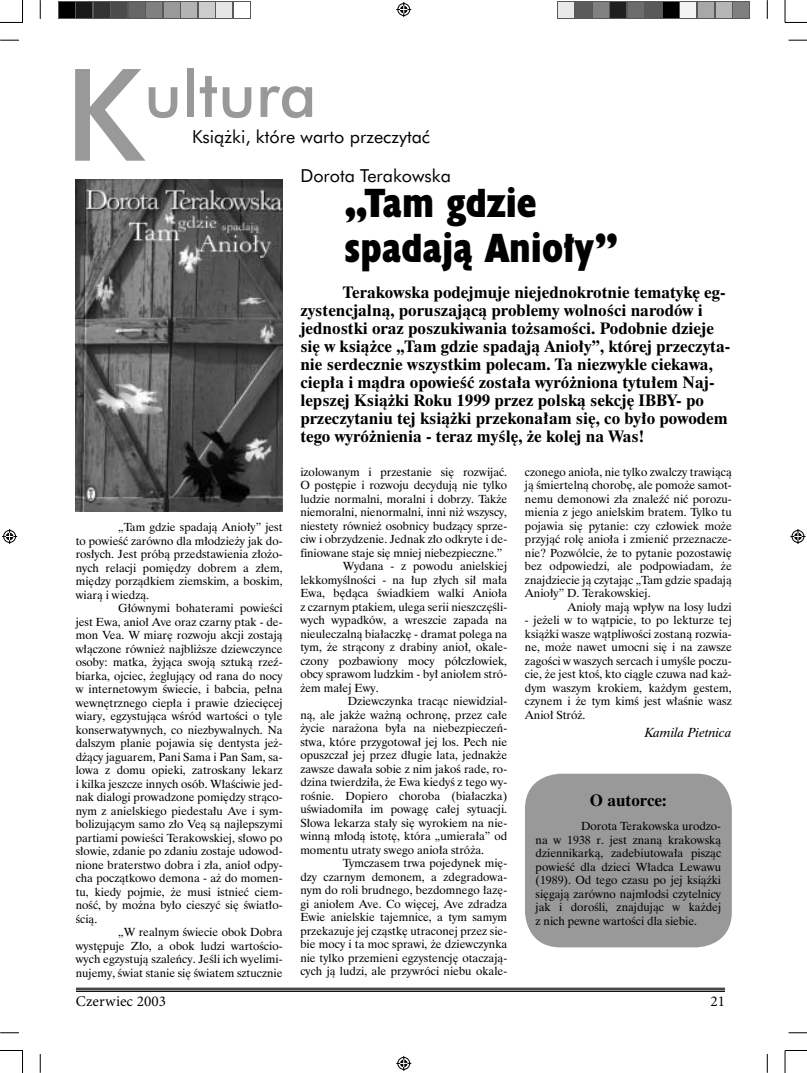
<style>
.page{position:relative;width:807px;height:1073px;background:#fff}
.page>*{position:absolute;margin:0;border:0;box-sizing:border-box;transform-origin:0 0}
.t1{font:62.5px "Futura Md PL";color:#999}
.t2{font:37.5px/45px "Humanst 521 X Bd Cn PL";color:#000}
.t3{font:17.5px "Futura Bk PL";color:#000}
.t4{font:700 15px/18px "Dutch 801 Rm PL";color:#000}
.t5{font:15px "Minion Pro";color:#000}
.t6{font:italic 12.5px "Dutch 801 Rm PL";color:#000}
.t7{font:11.25px/13.5px "Dutch 801 Rm PL";color:#000;text-align:justify}
.s1{font-size:125px}
</style>
<div class="page">
<hr style="left:76px;top:987px;width:648px;height:1px;background:#000">
<hr style="left:76px;top:989px;width:648px;height:1px;background:#000">
<hr style="left:76px;top:991px;width:648px;height:1px;background:#000">
<img style="left:76px;top:180px;width:206px;height:331px">
<div style="left:524px;top:773px;width:207px;height:174px;background:#999;border-radius:35px"></div>
<svg style="left:0;top:40px;width:19px;height:1px"></svg>
<svg style="left:788px;top:40px;width:18px;height:1px"></svg>
<svg style="left:0;top:1032px;width:19px;height:1px"></svg>
<svg style="left:788px;top:1032px;width:18px;height:1px"></svg>
<svg style="left:40px;top:0;width:1px;height:19px"></svg>
<svg style="left:40px;top:1054px;width:1px;height:18px"></svg>
<svg style="left:766px;top:0;width:1px;height:19px"></svg>
<svg style="left:766px;top:1054px;width:1px;height:18px"></svg>
<svg style="left:0;top:0;width:23px;height:23px"></svg>
<svg style="left:0;top:1050px;width:23px;height:22px"></svg>
<svg style="left:784px;top:0;width:22px;height:23px"></svg>
<svg style="left:784px;top:1050px;width:22px;height:22px"></svg>
<svg style="left:396px;top:2px;width:16px;height:15px"></svg>
<svg style="left:396px;top:1055px;width:16px;height:16px"></svg>
<svg style="left:2px;top:529px;width:16px;height:15px"></svg>
<svg style="left:790px;top:529px;width:16px;height:15px"></svg>
<svg style="left:58px;top:1px;width:192px;height:17px"></svg>
<div style="left:59px;top:2px;width:15px;height:15px;background:#000"></div>
<div style="left:76px;top:2px;width:15px;height:15px;background:#191919"></div>
<div style="left:94px;top:2px;width:15px;height:15px;background:#333"></div>
<div style="left:111px;top:2px;width:15px;height:15px;background:#4c4c4c"></div>
<div style="left:129px;top:2px;width:15px;height:15px;background:#666"></div>
<div style="left:146px;top:2px;width:15px;height:15px;background:#808080"></div>
<div style="left:164px;top:2px;width:15px;height:15px;background:#999"></div>
<div style="left:181px;top:2px;width:15px;height:15px;background:#b3b3b3"></div>
<div style="left:199px;top:2px;width:15px;height:15px;background:#ccc"></div>
<div style="left:216px;top:2px;width:15px;height:15px;background:#e6e6e6"></div>
<div style="left:234px;top:2px;width:15px;height:15px;background:#fff"></div>
<svg style="left:557px;top:1px;width:192px;height:17px"></svg>
<div style="left:558px;top:2px;width:15px;height:15px;background:#e9e9e9"></div>
<div style="left:575px;top:2px;width:15px;height:15px;background:#5b5b5b"></div>
<div style="left:593px;top:2px;width:15px;height:15px;background:#818181"></div>
<div style="left:610px;top:2px;width:15px;height:15px;background:#1f1f1f"></div>
<div style="left:628px;top:2px;width:15px;height:15px;background:#6c6c6c"></div>
<div style="left:645px;top:2px;width:15px;height:15px;background:#595959"></div>
<div style="left:663px;top:2px;width:15px;height:15px;background:#000"></div>
<div style="left:680px;top:2px;width:15px;height:15px;background:#f4f4f4"></div>
<div style="left:698px;top:2px;width:15px;height:15px;background:#a8a8a8"></div>
<div style="left:715px;top:2px;width:15px;height:15px;background:#b6b6b6"></div>
<div style="left:733px;top:2px;width:15px;height:15px;background:#7f7f7f"></div>
<h1 class="t1" style="left:65px;top:70px;width:253px"><span class="s1">K</span>ultura</h1>
<h3 class="t3" style="left:192px;top:128px;width:239px">Książki, które warto przeczytać</h3>
<h3 class="t3" style="left:300px;top:167px;width:152px">Dorota Terakowska</h3>
<h2 class="t2" style="left:344px;top:185px;width:276px">„Tam gdzie spadają Anioły”</h2>
<p class="t7" style="left:76px;top:521px;width:208px;text-indent:43px">„Tam gdzie spadają Anioły” jest to powieść zarówno dla młodzieży jak do&shy;rosłych. Jest próbą przedstawienia złożo&shy;nych relacji pomiędzy dobrem a złem, między porządkiem ziemskim, a boskim, wiarą i wiedzą.</p>
<p class="t7" style="left:76px;top:602px;width:208px;text-indent:43px">Głównymi bohaterami powieści jest Ewa, anioł Ave oraz czarny ptak - de&shy;mon Vea. W miarę rozwoju akcji zostają włączone również najbliższe dziewczynce osoby: matka, żyjąca swoją sztuką rzeź&shy;biarka, ojciec, żeglujący od rana do nocy w internetowym świecie, i babcia, pełna wewnętrznego ciepła i prawie dziecięcej wiary, egzystująca wśród wartości o tyle konserwatywnych, co niezbywalnych. Na dalszym planie pojawia się dentysta jeż&shy;dżący jaguarem, Pani Sama i Pan Sam, sa&shy;lowa z domu opieki, zatroskany lekarz i kilka jeszcze innych osób. Właściwie jed&shy;nak dialogi prowadzone pomiędzy strąco&shy;nym z anielskiego piedestału Ave i sym&shy;bolizującym samo zło Veą są najlepszymi partiami powieści Terakowskiej, słowo po słowie, zdanie po zdaniu zostaje udowod&shy;nione braterstwo dobra i zła, anioł odpy&shy;cha początkowo demona - aż do momen&shy;tu, kiedy pojmie, że musi istnieć ciem&shy;ność, by można było cieszyć się światło&shy;ścią.</p>
<p class="t7" style="left:76px;top:926px;width:208px;text-indent:43px">„W realnym świecie obok Dobra występuje Zło, a obok ludzi wartościo&shy;wych egzystują szaleńcy. Jeśli ich wyelimi&shy;nujemy, świat stanie się światem sztucznie</p>
<p class="t4" style="left:300px;top:285px;width:431px;text-indent:43px">Terakowska podejmuje niejednokrotnie tematykę eg&shy;zystencjalną, poruszającą problemy wolności narodów i jednostki oraz poszukiwania tożsamości. Podobnie dzieje się w książce „Tam gdzie spadają Anioły”, której przeczyta&shy;nie serdecznie wszystkim polecam. Ta niezwykle ciekawa, ciepła i mądra opowieść została wyróżniona tytułem Naj&shy;lepszej Książki Roku 1999 przez polską sekcję IBBY- po przeczytaniu tej książki przekonałam się, co było powodem tego wyróżnienia - teraz myślę, że kolej na Was!</p>
<p class="t7" style="left:300px;top:466px;width:208px">izolowanym i przestanie się rozwijać.</p>
<p class="t7" style="left:300px;top:479px;width:208px">O postępie i rozwoju decydują nie tylko</p>
<p class="t7" style="left:300px;top:493px;width:208px">ludzie normalni, moralni i dobrzy. Także</p>
<p class="t7" style="left:300px;top:506px;width:208px">niemoralni, nienormalni, inni niż wszyscy,</p>
<p class="t7" style="left:300px;top:520px;width:208px">niestety również osobnicy budzący sprze-</p>
<p class="t7" style="left:300px;top:533px;width:208px">ciw i obrzydzenie. Jednak zło odkryte i de-</p>
<p class="t7" style="left:300px;top:547px;width:203px">finiowane staje się mniej niebezpieczne.”</p>
<p class="t7" style="left:343px;top:560px;width:166px">Wydana - z powodu anielskiej</p>
<p class="t7" style="left:300px;top:574px;width:208px">lekkomyślności - na łup złych sił mała</p>
<p class="t7" style="left:300px;top:587px;width:208px">Ewa, będąca świadkiem walki Anioła</p>
<p class="t7" style="left:300px;top:601px;width:208px">z czarnym ptakiem, ulega serii nieszczęśli-</p>
<p class="t7" style="left:300px;top:614px;width:208px">wych wypadków, a wreszcie zapada na</p>
<p class="t7" style="left:300px;top:628px;width:208px">nieuleczalną białaczkę - dramat polega na</p>
<p class="t7" style="left:300px;top:641px;width:208px">tym, że strącony z drabiny anioł, okale-</p>
<p class="t7" style="left:300px;top:655px;width:208px">czony pozbawiony mocy półczłowiek,</p>
<p class="t7" style="left:300px;top:668px;width:208px">obcy sprawom ludzkim - był aniołem stró-</p>
<p class="t7" style="left:300px;top:682px;width:80px">żem małej Ewy.</p>
<p class="t7" style="left:347px;top:695px;width:161px">Dziewczynka tracąc niewidzial-</p>
<p class="t7" style="left:300px;top:709px;width:208px">ną, ale jakże ważną ochronę, przez całe</p>
<p class="t7" style="left:300px;top:722px;width:208px">życie narażona była na niebezpieczeń-</p>
<p class="t7" style="left:300px;top:736px;width:208px">stwa, które przygotował jej los. Pech nie</p>
<p class="t7" style="left:300px;top:749px;width:208px">opuszczał jej przez długie lata, jednakże</p>
<p class="t7" style="left:300px;top:763px;width:208px">zawsze dawała sobie z nim jakoś rade, ro-</p>
<p class="t7" style="left:300px;top:776px;width:208px">dzina twierdziła, że Ewa kiedyś z tego wy-</p>
<p class="t7" style="left:300px;top:790px;width:208px">rośnie. Dopiero choroba (białaczka)</p>
<p class="t7" style="left:300px;top:803px;width:208px">uświadomiła im powagę całej sytuacji.</p>
<p class="t7" style="left:300px;top:817px;width:208px">Słowa lekarza stały się wyrokiem na nie-</p>
<p class="t7" style="left:300px;top:830px;width:208px">winną młodą istotę, która „umierała” od</p>
<p class="t7" style="left:300px;top:844px;width:185px">momentu utraty swego anioła stróża.</p>
<p class="t7" style="left:343px;top:857px;width:166px">Tymczasem trwa pojedynek mię-</p>
<p class="t7" style="left:300px;top:871px;width:208px">dzy czarnym demonem, a zdegradowa-</p>
<p class="t7" style="left:300px;top:884px;width:208px">nym do roli brudnego, bezdomnego łazę-</p>
<p class="t7" style="left:300px;top:898px;width:208px">gi aniołem Ave. Co więcej, Ave zdradza</p>
<p class="t7" style="left:300px;top:911px;width:208px">Ewie anielskie tajemnice, a tym samym</p>
<p class="t7" style="left:300px;top:925px;width:208px">przekazuje jej cząstkę utraconej przez sie-</p>
<p class="t7" style="left:300px;top:938px;width:208px">bie mocy i ta moc sprawi, że dziewczynka</p>
<p class="t7" style="left:300px;top:952px;width:208px">nie tylko przemieni egzystencję otaczają-</p>
<p class="t7" style="left:300px;top:965px;width:208px">cych ją ludzi, ale przywróci niebu okale-</p>
<p class="t7" style="left:524px;top:466px;width:208px">czonego anioła, nie tylko zwalczy trawiącą ją śmiertelną chorobę, ale pomoże samot&shy;nemu demonowi zła znaleźć nić porozu&shy;mienia z jego anielskim bratem. Tylko tu pojawia się pytanie: czy człowiek może przyjąć rolę anioła i zmienić przeznacze&shy;nie? Pozwólcie, że to pytanie pozostawię bez odpowiedzi, ale podpowiadam, że znajdziecie ją czytając „Tam gdzie spadają Anioły” D. Terakowskiej.</p>
<p class="t7" style="left:567px;top:601px;width:166px">Anioły mają wpływ na losy ludzi</p>
<p class="t7" style="left:524px;top:614px;width:208px">- jeżeli w to wątpicie, to po lekturze tej książki wasze wątpliwości zostaną rozwia&shy;ne, może nawet umocni się i na zawsze zagości w waszych sercach i umyśle poczu&shy;cie, że jest ktoś, kto ciągle czuwa nad każ&shy;dym waszym krokiem, każdym gestem, czynem i że tym kimś jest właśnie wasz Anioł Stróż.</p>
<p class="t6" style="left:644px;top:727px;width:89px">Kamila Pietnica</p>
<h3 class="t4" style="left:589px;top:792px;width:78px">O autorce:</h3>
<p class="t7" style="left:535px;top:820px;width:187px;text-indent:45px">Dorota Terakowska urodzo&shy;na w 1938 r. jest znaną krakowską dziennikarką, zadebiutowała pisząc powieść dla dzieci Władca Lewawu (1989). Od tego czasu po jej książki sięgają zarówno najmłodsi czytelnicy jak i dorośli, znajdując w każdej z nich pewne wartości dla siebie.</p>
<h3 class="t5" style="left:76px;top:995px;width:92px">Czerwiec 2003</h3>
<h3 class="t5" style="left:710px;top:995px;width:16px">21</h3>
</div>
